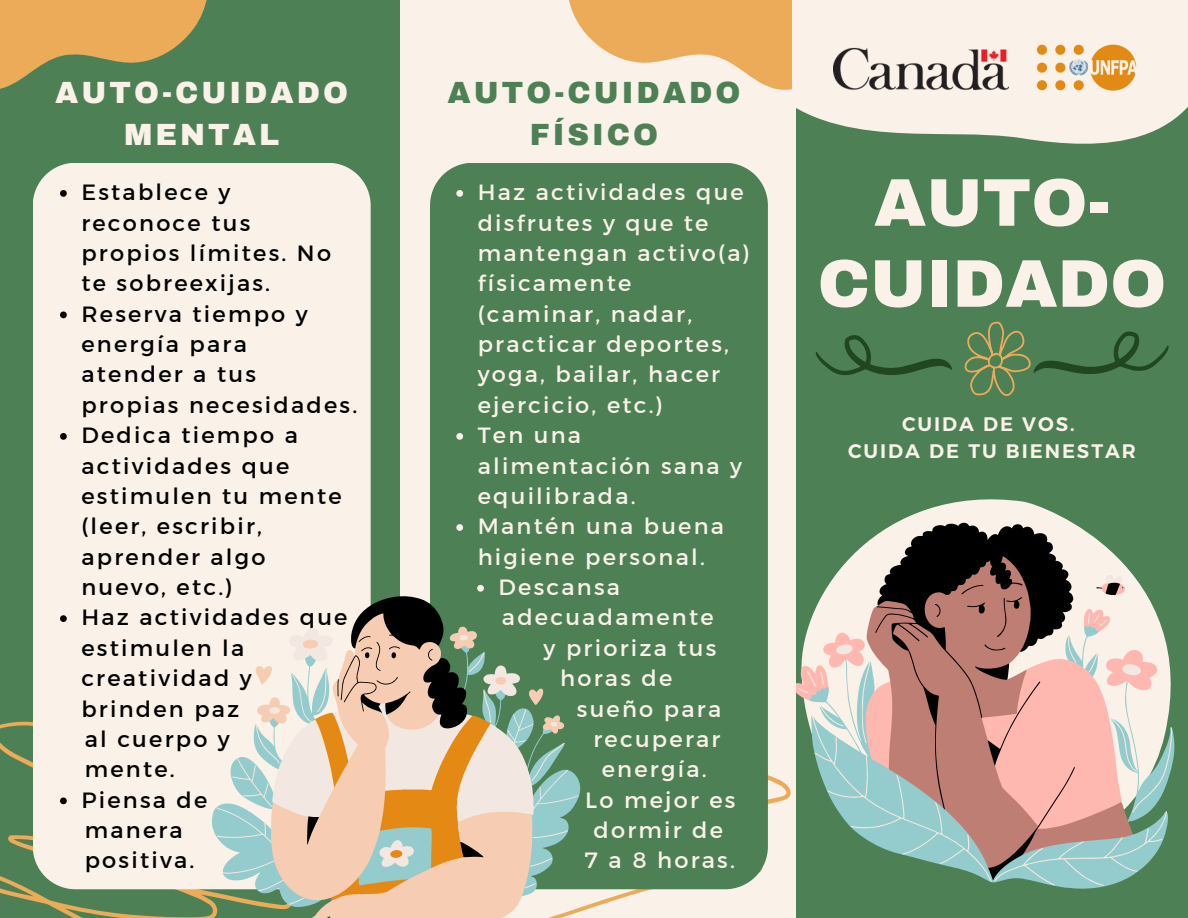
<style>
.page{position:relative;width:1188px;height:918px;background:#4e8056}
.page>*{position:absolute;margin:0;border:0;box-sizing:border-box;transform-origin:0 0}
.t1{font:900 67.5px "Archivo";color:#faf2e9}
.t2{font:900 30px/41.7px "Archivo";letter-spacing:.1em;color:#faf2e9;text-align:center}
.t3{font:900 30px/41.7px "Archivo";letter-spacing:.1em;color:#4e8056;text-align:center}
.t4{font:22.5px/30.3px "Kief Montaser Regular";letter-spacing:.1em;color:#faf2e9}
.t5{font:22.5px/30.3px "Kief Montaser Regular";letter-spacing:.1em;color:#000}
.t6{font:700 19.5px "Kief Montaser Semi";letter-spacing:.1em;color:#faf2e9}
</style>
<div class="page">
<svg style="left:816px;top:335px;width:136px;height:41px"></svg>
<svg style="left:964px;top:321px;width:205px;height:75px"></svg>
<svg style="left:898px;top:499px;width:277px;height:254px"></svg>
<svg style="left:796px;top:523px;width:378px;height:172px"></svg>
<svg style="left:875px;top:522px;width:248px;height:52px;background:#6c6c65"></svg>
<svg style="left:798px;top:574px;width:374px;height:312px;background:#b2a398"></svg>
<svg style="left:0;top:721px;width:212px;height:197px"></svg>
<div style="left:33px;top:163px;width:338px;height:726px;background:#faf2e9"></div>
<svg style="left:60px;top:190px;width:7px;height:7px"></svg>
<svg style="left:60px;top:312px;width:7px;height:6px"></svg>
<svg style="left:60px;top:433px;width:7px;height:7px"></svg>
<svg style="left:60px;top:615px;width:7px;height:7px"></svg>
<svg style="left:60px;top:798px;width:7px;height:6px"></svg>
<div style="left:400px;top:0;width:396px;height:918px;background:#faf2e9"></div>
<svg style="left:581px;top:775px;width:210px;height:137px"></svg>
<div style="left:430px;top:163px;width:338px;height:726px;background:#4e8056"></div>
<svg style="left:456px;top:190px;width:7px;height:7px"></svg>
<svg style="left:456px;top:433px;width:7px;height:7px"></svg>
<svg style="left:456px;top:524px;width:7px;height:7px"></svg>
<svg style="left:212px;top:597px;width:369px;height:321px;background:#acbea5"></svg>
<svg style="left:216px;top:628px;width:363px;height:285px;background:#b4c9b9"></svg>
<svg style="left:256px;top:612px;width:308px;height:306px"></svg>
<svg style="left:293px;top:596px;width:191px;height:322px;background:#cab396"></svg>
<svg style="left:0;top:0;width:207px;height:89px"></svg>
<svg style="left:477px;top:585px;width:7px;height:7px"></svg>
<svg style="left:569px;top:0;width:223px;height:90px"></svg>
<svg style="left:796px;top:0;width:392px;height:144px;background:#e8e6da"></svg>
<img style="left:1033px;top:44px;width:106px;height:47px">
<img style="left:834px;top:46px;width:174px;height:45px">
<p class="t2" style="left:55px;top:72px;width:294px">AUTO-CUIDADO<br>MENTAL</p>
<p class="t3" style="left:448px;top:72px;width:294px">AUTO-CUIDADO<br>FÍSICO</p>
<p class="t5" style="left:81px;top:177px;width:251px">Establece y reconoce tus propios límites. No te sobreexijas.</p>
<p class="t5" style="left:81px;top:298px;width:277px">Reserva tiempo y energía para<br>atender a tus propias necesidades.</p>
<p class="t5" style="left:81px;top:420px;width:262px">Dedica tiempo a actividades que estimulen tu mente (leer, escribir, aprender algo nuevo, etc.)</p>
<p class="t5" style="left:81px;top:602px;width:268px">Haz actividades que estimulen la creatividad y brinden paz</p>
<p class="t5" style="left:85px;top:724px;width:147px">al cuerpo y</p>
<p class="t5" style="left:85px;top:754px;width:92px">mente.</p>
<p class="t5" style="left:81px;top:784px;width:128px">Piensa de</p>
<p class="t5" style="left:85px;top:815px;width:100px">manera</p>
<p class="t5" style="left:85px;top:845px;width:111px">positiva.</p>
<p class="t4" style="left:478px;top:177px;width:274px">Haz actividades que disfrutes y que te mantengan activo(a) físicamente (caminar, nadar, practicar deportes, yoga, bailar, hacer ejercicio, etc.)</p>
<p class="t4" style="left:478px;top:420px;width:266px">Ten una alimentación sana y equilibrada.</p>
<p class="t4" style="left:478px;top:511px;width:248px">Mantén una buena higiene personal.</p>
<p class="t4" style="left:499px;top:572px;width:123px">Descansa</p>
<p class="t4" style="left:502px;top:602px;width:213px">adecuadamente</p>
<p class="t4" style="left:544px;top:633px;width:174px">y prioriza tus</p>
<p class="t4" style="left:560px;top:663px;width:114px">horas de</p>
<p class="t4" style="left:577px;top:693px;width:146px">sueño para</p>
<p class="t4" style="left:593px;top:724px;width:128px">recuperar</p>
<p class="t4" style="left:602px;top:754px;width:106px">energía.</p>
<p class="t4" style="left:585px;top:784px;width:152px">Lo mejor es</p>
<p class="t4" style="left:593px;top:815px;width:131px">dormir de</p>
<p class="t4" style="left:585px;top:845px;width:151px">7 a 8 horas.</p>
<p class="t1" style="left:874px;top:166px;width:238px">AUTO-</p>
<p class="t1" style="left:818px;top:247px;width:350px">CUIDADO</p>
<p class="t6" style="left:902px;top:413px;width:174px">CUIDA DE VOS.</p>
<p class="t6" style="left:848px;top:440px;width:289px">CUIDA DE TU BIENESTAR</p>
</div>
